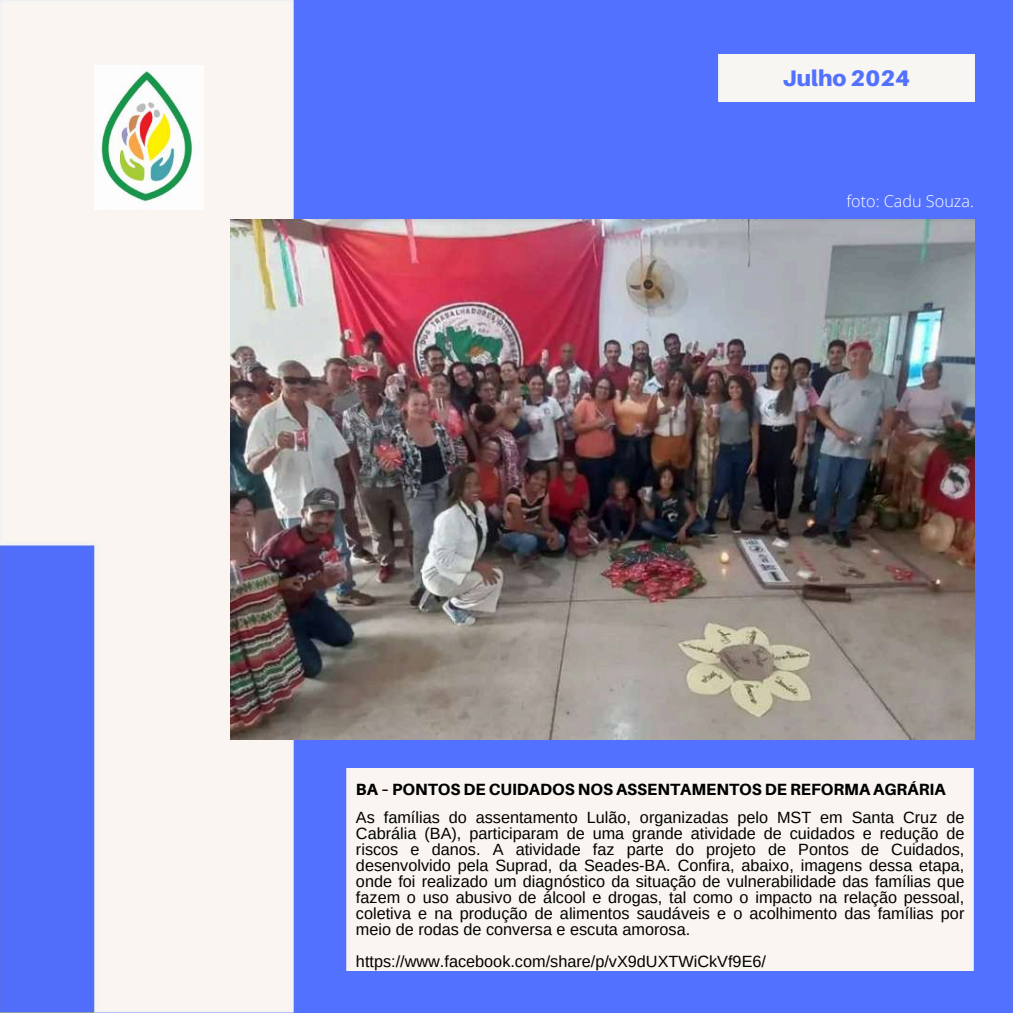
<style>
.page{position:relative;width:1013px;height:1013px;background:#fff}
.page>*{position:absolute;margin:0;border:0;box-sizing:border-box;transform-origin:0 0}
.t1{font:900 22.5px "Aileron";color:#5271ff}
.t2{font:16.25px/16px "Arimo";color:#000;text-align:justify}
.t3{font:800 16.25px "Aileron";color:#000}
.t4{font:300 16.25px "Open Sans";color:#fff}
</style>
<div class="page">
<div style="left:0;top:0;width:1012px;height:1012px;background:#5271ff"></div>
<div style="left:718px;top:54px;width:256px;height:47px;background:#f7f6f2"></div>
<div style="left:346px;top:768px;width:627px;height:202px;background:#faf5f0"></div>
<img style="left:0;top:0;width:299px;height:1012px">
<img style="left:230px;top:219px;width:744px;height:520px">
<img style="left:95px;top:65px;width:108px;height:145px">
<h1 class="t1" style="left:782px;top:64px;width:129px">Julho 2024</h1>
<p class="t4" style="left:846px;top:189px;width:129px">foto: Cadu Souza.</p>
<p class="t3" style="left:356px;top:779px;width:591px">BA – PONTOS DE CUIDADOS NOS ASSENTAMENTOS DE REFORMA AGRÁRIA</p>
<p class="t2" style="left:356px;top:809px;width:610px">As famílias do assentamento Lulão, organizadas pelo MST em Santa Cruz de Cabrália (BA), participaram de uma grande atividade de cuidados e redução de riscos e danos. A atividade faz parte do projeto de Pontos de Cuidados, desenvolvido pela Suprad, da Seades-BA. Confira, abaixo, imagens dessa etapa, onde foi realizado um diagnóstico da situação de vulnerabilidade das famílias que fazem o uso abusivo de álcool e drogas, tal como o impacto na relação pessoal, coletiva e na produção de alimentos saudáveis e o acolhimento das famílias por meio de rodas de conversa e escuta amorosa.</p>
<p class="t2" style="left:356px;top:952px;width:411px">https://www.facebook.com/share/p/vX9dUXTWiCkVf9E6/</p>
</div>
